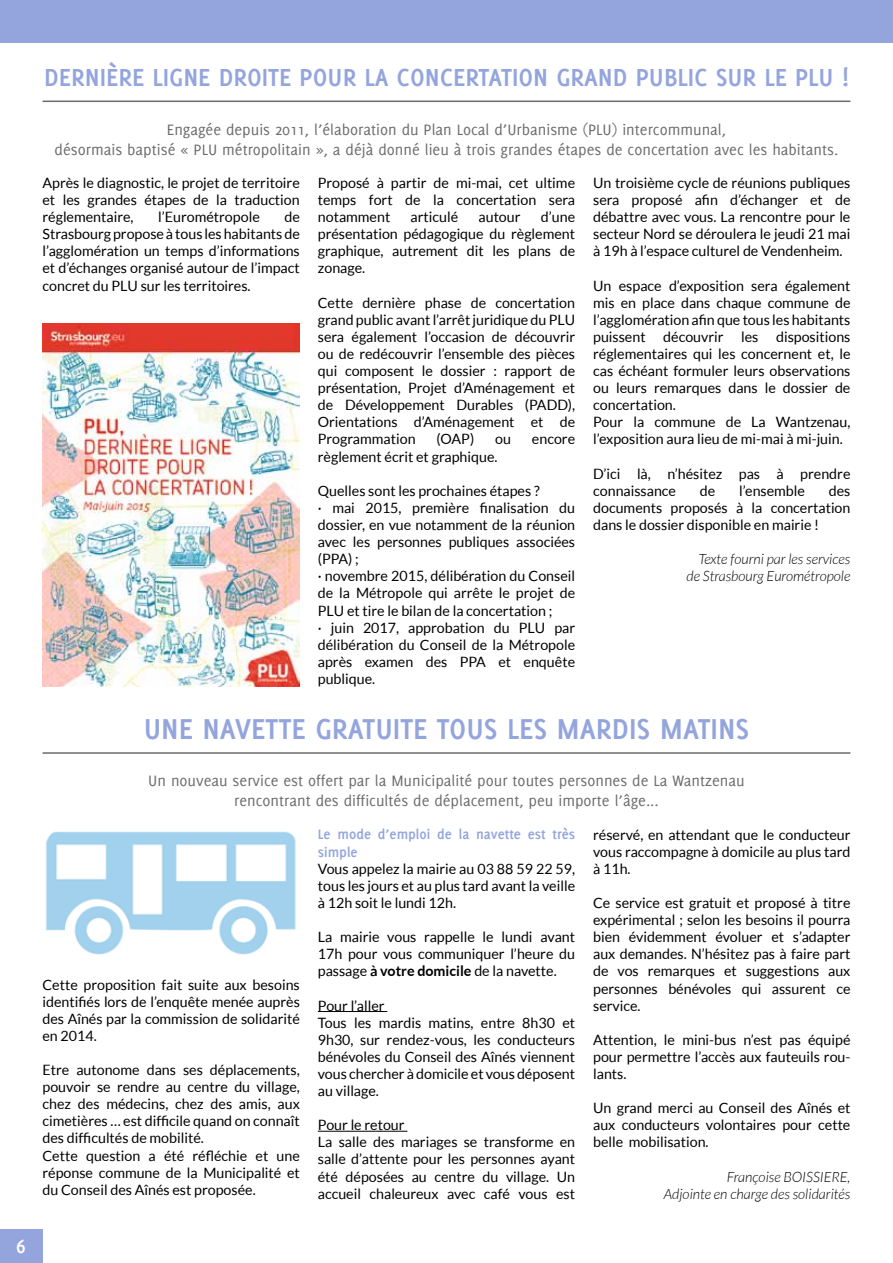
<style>
.page{position:relative;width:893px;height:1263px;background:#fff}
.page>*{position:absolute;margin:0;border:0;box-sizing:border-box;transform-origin:0 0}
.t1{font:700 31.5px "Delicious";color:#94a5dd}
.t2{font:700 27px "Delicious";color:#94a5dd}
.t3{font:700 21px "Delicious";color:#fff}
.t4{font:16.5px/19.8px "Delicious";color:#6d6c6c}
.t5{font:700 15px/18px "Delicious";color:#94a5dd}
.t6{font:14.25px/17.1px "Lato";color:#000;text-align:justify}
.t7{font:italic 300 14.25px/17.1px "Lato";color:#000;text-align:right}
.s1{font-weight:700}
</style>
<div class="page">
<div style="left:0;top:1229px;width:43px;height:34px;background:#94a5dd"></div>
<div style="left:0;top:0;width:893px;height:43px;background:#94a5dd"></div>
<hr style="left:43px;top:101px;width:807px;height:1px;background:#6d6c6c">
<hr style="left:43px;top:752px;width:807px;height:2px;background:#6d6c6c">
<hr style="left:318px;top:1011px;width:69px;height:1px;background:#000">
<hr style="left:318px;top:1131px;width:89px;height:1px;background:#000">
<img style="left:43px;top:323px;width:257px;height:364px">
<img style="left:45px;top:831px;width:251px;height:124px">
<h3 class="t3" style="left:16px;top:1234px;width:11px">6</h3>
<h2 class="t2" style="left:44px;top:62px;width:215px">DERNIÈRE LIGNE DROITE</h2>
<h2 class="t2" style="left:300px;top:62px;width:551px">POUR LA CONCERTATION GRAND PUBLIC SUR LE PLU !</h2>
<p class="t4" style="left:55px;top:119px;width:673px;text-indent:112px">Engagée depuis 2011, l’élaboration du Plan Local d’U rbanisme (PLU) intercommunal, désormais baptisé « PLU</p>
<p class="t4" style="left:222px;top:139px;width:618px">métropolitain », a déjà donné lieu à trois grandes étapes de concertation avec les habitants.</p>
<p class="t6" style="left:43px;top:174px;width:259px">Après le diagnostic, le projet de territoire et les grandes étapes de la traduction réglementaire,</p>
<p class="t6" style="left:158px;top:208px;width:103px">l’Eurométropole</p>
<p class="t6" style="left:43px;top:208px;width:259px;text-indent:242px">de Strasbourg propose à tous les habitants de l’agglomération un temps d’informations et d’échanges organisé autour de l’impact concret du PLU sur les territoires.</p>
<p class="t6" style="left:318px;top:174px;width:259px">Proposé à partir de mi-mai, cet ultime temps fort de la concertation sera notamment</p>
<p class="t6" style="left:318px;top:208px;width:259px;text-indent:223px">d’une présentation pédagogique du règlement graphique, autrement dit les plans de zonage.</p>
<p class="t6" style="left:318px;top:294px;width:259px">Cette dernière phase de concertation grand public avant l’arrêt juridique du PLU sera également l’occasion de découvrir ou de redécouvrir l’ensemble des pièces qui composent le dossier : rapport de présentation, Projet d’Aménagement et de Développement Durables (PADD), Orientations d’Aménagement et de Programmation</p>
<p class="t6" style="left:411px;top:208px;width:49px">articulé</p>
<p class="t6" style="left:478px;top:208px;width:44px">autour</p>
<p class="t6" style="left:437px;top:431px;width:39px">(OAP)</p>
<p class="t6" style="left:495px;top:431px;width:17px">ou</p>
<p class="t6" style="left:532px;top:431px;width:45px">encore</p>
<p class="t6" style="left:318px;top:448px;width:181px">règlement écrit et graphique.</p>
<p class="t6" style="left:318px;top:482px;width:259px;text-align:left">Quelles sont les prochaines étapes ?<br>· mai 2015, première finalisation du dossier, en vue notamment de la réunion avec les personnes publiques associées (PPA) ;<br>· novembre 2015, délibération du Conseil de la Métropole qui arrête le projet de<br>PLU et tire le bilan de la concertation ;<br>· juin 2017, approbation du PLU par délibération du Conseil de la Métropole après examen des PPA et enquête publique.</p>
<p class="t6" style="left:593px;top:174px;width:259px">Un troisième cycle de réunions publiques sera proposé afin d’échanger et de débattre avec vous. La rencontre pour le secteur Nord se déroulera le jeudi 21 mai à 19h à l’espace culturel de Vendenheim.</p>
<p class="t6" style="left:593px;top:277px;width:259px;text-align:left">Un espace d’exposition sera également mis en place dans chaque commune de l’agglomération afin que tous les habitants puissent découvrir les dispositions réglementaires qui les concernent et, le cas échéant formuler leurs observations ou leurs remarques dans le dossier de concertation.<br>Pour la commune de La Wantzenau, l’exposition aura lieu de mi-mai à mi-juin.</p>
<p class="t6" style="left:593px;top:465px;width:259px">D’ici là, n’hésitez pas à prendre connaissance</p>
<p class="t6" style="left:700px;top:482px;width:17px">de</p>
<p class="t6" style="left:739px;top:482px;width:67px">l’ensemble</p>
<p class="t6" style="left:593px;top:482px;width:259px;text-indent:236px">des documents proposés à la concertation dans le dossier disponible en mairie !</p>
<p class="t7" style="left:686px;top:551px;width:165px">Texte fourni par les services de Strasbourg Eurométropole</p>
<h1 class="t1" style="left:144px;top:711px;width:607px">UN E NAVETTE GRATUITE TOUS LES MARDIS MATINS</h1>
<p class="t4" style="left:148px;top:771px;width:598px;text-align:center">U n nouveau service est offert par la M unicipalité pour toutes personnes de La Wantzenau rencontrant des difficultés de déplacement, peu importe l’âge...</p>
<p class="t6" style="left:43px;top:976px;width:259px">Cette proposition fait suite aux besoins identifiés lors de l’enquête menée auprès des Aînés par la commission de solidarité en 2014.</p>
<p class="t6" style="left:43px;top:1061px;width:259px;text-align:left">Etre autonome dans ses déplacements, pouvoir se rendre au centre du village, chez des médecins, chez des amis, aux cimetières … est difficile quand on connaît des difficultés de mobilité.<br>Cette question a été réfléchie et une réponse commune de la Municipalité et du Conseil des Aînés est proposée.</p>
<p class="t5" style="left:318px;top:824px;width:259px">LE MODE D’EMPLOI DE LA NAVETTE EST TRÈS<br>SIMPLE</p>
<p class="t6" style="left:318px;top:860px;width:259px">Vous appelez la mairie au 03 88 59 22 59, tous les jours et au plus tard avant la veille à 12h soit le lundi 12h.</p>
<p class="t6" style="left:318px;top:928px;width:259px">La mairie vous rappelle le lundi avant 17h pour vous communiquer l’heure du passage <span class="s1">à votre domicile</span> de la navette.</p>
<p class="t6" style="left:318px;top:997px;width:259px;text-align:left">Pour l’aller<br>Tous les mardis matins, entre 8h30 et<br>9h30, sur rendez-vous, les conducteurs bénévoles du Conseil des Aînés viennent vous chercher à domicile et vous déposent au village.</p>
<p class="t6" style="left:318px;top:1116px;width:259px;text-align:left">Pour le retour<br>La salle des mariages se transforme en salle d’attente pour les personnes ayant été déposées au centre du village. Un accueil chaleureux avec café vous est</p>
<p class="t6" style="left:593px;top:826px;width:259px">réservé, en attendant que le conducteur vous raccompagne à domicile au plus tard à 11h.</p>
<p class="t6" style="left:593px;top:894px;width:259px">Ce service est gratuit et proposé à titre expérimental ; selon les besoins il pourra bien évidemment évoluer et s’adapter aux demandes. N’hésitez pas à faire part de vos remarques et suggestions aux personnes bénévoles qui assurent ce service.</p>
<p class="t6" style="left:593px;top:1031px;width:259px">Attention, le mini-bus n’est pas équipé pour permettre l’accès aux fauteuils rou&shy;lants.</p>
<p class="t6" style="left:593px;top:1099px;width:259px">Un grand merci au Conseil des Aînés et aux conducteurs volontaires pour cette belle mobilisation.</p>
<p class="t7" style="left:664px;top:1168px;width:188px">Françoise BOISSIERE,<br>Adjointe en charge des solidarités</p>
</div>
